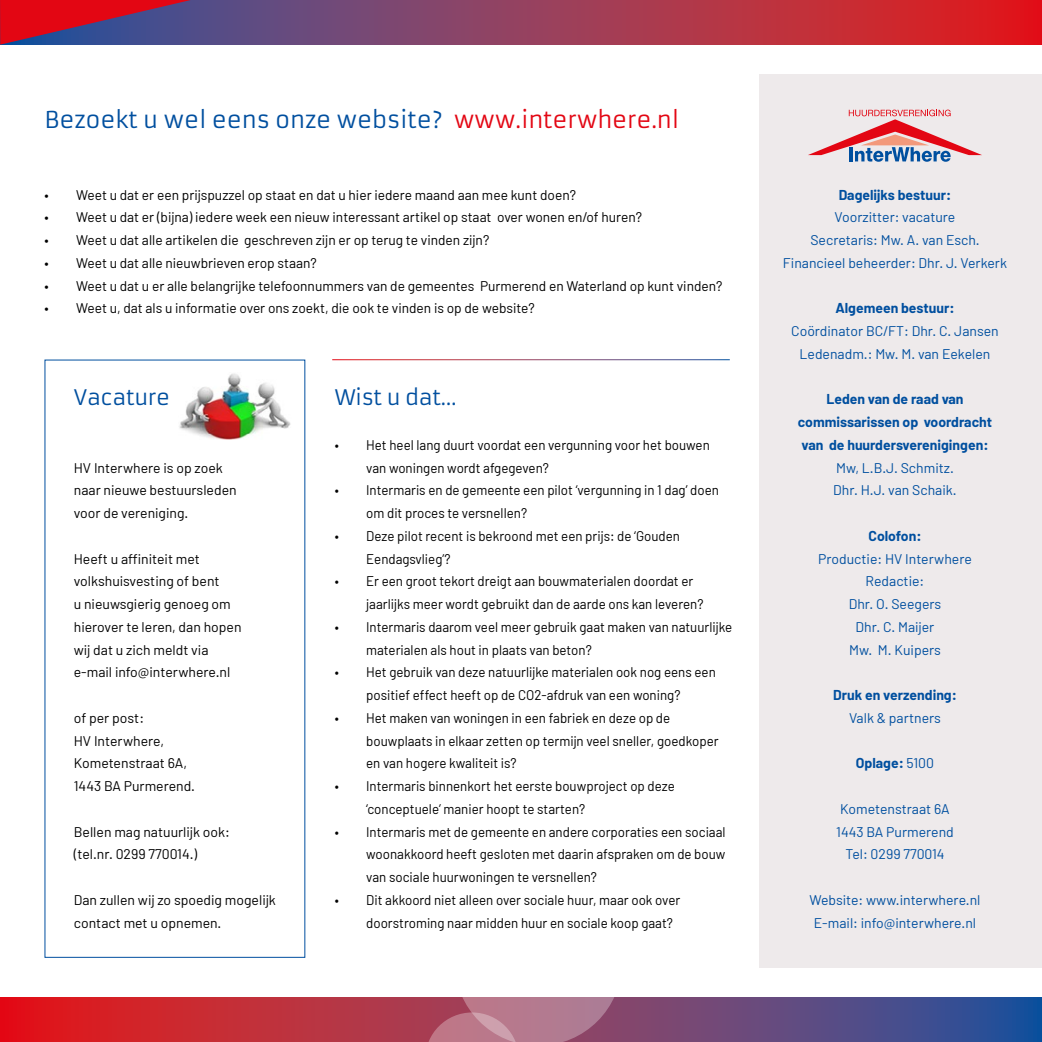
<style>
.page{position:relative;width:1042px;height:1042px;background:#fff}
.page>*{position:absolute;margin:0;border:0;box-sizing:border-box;transform-origin:0 0}
.t1{font:22.75px "Armata";letter-spacing:-.01em;color:#004f9f}
.t2{font:21px "Armata";letter-spacing:-.02em;color:#004f9f}
.t3{font:14px/22.8px "Barlow";color:#000;scale:.95 1}
.t4{font:14px/22.8px "Barlow";color:#000}
.t5{font:14px/22.8px "Barlow";color:#004f9f;text-align:center}
.t6{font:700 14px/22.8px "Barlow";color:#004f9f;text-align:center}
.s1{color:#e30613}
.s2{font-weight:400}
</style>
<div class="page">
<svg style="left:0;top:997px;width:1042px;height:45px;background:#8d3a5c"></svg>
<svg style="left:254px;top:0;width:788px;height:45px;background:#a6374e"></svg>
<svg style="left:0;top:0;width:254px;height:45px;background:#80325f"></svg>
<svg style="left:425px;top:997px;width:197px;height:45px;background:#ae6c83"></svg>
<div style="left:759px;top:74px;width:283px;height:893px;background:#eeeaeb"></div>
<img style="left:179px;top:373px;width:112px;height:66px">
<svg style="left:808px;top:110px;width:174px;height:52px"></svg>
<h1 class="t1" style="left:45px;top:105px;width:636px">Bezoekt u wel eens onze website? <span class="s1">www.interwhere.nl</span></h1>
<p class="t4" style="left:45px;top:183px;width:533px">• Weet u dat er een prijspuzzel op staat en dat u hier iedere maand aan mee kunt doen?</p>
<p class="t4" style="left:45px;top:205px;width:599px">• Weet u dat er (bijna) iedere week een nieuw interessant artikel op staat over wonen en/of huren?</p>
<p class="t4" style="left:45px;top:228px;width:446px">• Weet u dat alle artikelen die geschreven zijn er op terug te vinden zijn?</p>
<p class="t4" style="left:45px;top:251px;width:274px">• Weet u dat alle nieuwbrieven erop staan?</p>
<p class="t4" style="left:45px;top:274px;width:679px">• Weet u dat u er alle belangrijke telefoonnummers van de gemeentes Purmerend en Waterland op kunt vinden?</p>
<p class="t4" style="left:45px;top:296px;width:491px">• Weet u, dat als u informatie over ons zoekt, die ook te vinden is op de website?</p>
<h2 class="t2" style="left:73px;top:384px;width:98px">Vacature</h2>
<h2 class="t2" style="left:335px;top:384px;width:123px">Wist u dat…</h2>
<p class="t4" style="left:74px;top:456px;width:164px">HV Interwhere is op zoek naar nieuwe bestuursleden voor de vereniging.</p>
<p class="t4" style="left:74px;top:547px;width:169px">Heeft u affiniteit met volkshuisvesting of bent<br>u nieuwsgierig genoeg om hierover te leren, dan hopen wij dat u zich meldt via e-mail info@interwhere.nl</p>
<p class="t4" style="left:74px;top:706px;width:123px">of per post:<br>HV Interwhere,<br>Kometenstraat 6A,<br>1443 BA Purmerend.</p>
<p class="t4" style="left:74px;top:820px;width:158px">Bellen mag natuurlijk ook: (tel.nr. 0299 770014.)</p>
<p class="t4" style="left:74px;top:888px;width:204px">Dan zullen wij zo spoedig mogelijk contact met u opnemen.</p>
<p class="t3" style="left:366px;top:433px;width:363px;text-indent:-31px">• Het heel lang duurt voordat een vergunning voor het bouwen van woningen wordt afgegeven?</p>
<p class="t3" style="left:366px;top:478px;width:373px;text-indent:-31px">• Intermaris en de gemeente een pilot ‘vergunning in 1 dag’ doen om dit proces te versnellen?</p>
<p class="t3" style="left:366px;top:524px;width:332px;text-indent:-31px">• Deze pilot recent is bekroond met een prijs: de ‘Gouden<br>Eendagsvlieg’?</p>
<p class="t3" style="left:366px;top:569px;width:356px;text-indent:-31px">• Er een groot tekort dreigt aan bouwmaterialen doordat er jaarlijks meer wordt gebruikt dan de aarde ons kan leveren?</p>
<p class="t3" style="left:366px;top:615px;width:387px;text-indent:-31px">• Intermaris daarom veel meer gebruik gaat maken van natuurlijke materialen als hout in plaats van beton?</p>
<p class="t3" style="left:335px;top:660px;width:403px;text-align:center">• Het gebruik van deze natuurlijke materialen ook nog eens een positief effect heeft op de CO2-afdruk van een woning?</p>
<p class="t3" style="left:366px;top:706px;width:372px;text-indent:-31px">• Het maken van woningen in een fabriek en deze op de bouwplaats in elkaar zetten op termijn veel sneller, goedkoper en van hogere kwaliteit is?</p>
<p class="t3" style="left:366px;top:774px;width:326px;text-indent:-31px">• Intermaris binnenkort het eerste bouwproject op deze ‘conceptuele’ manier hoopt te starten?</p>
<p class="t3" style="left:366px;top:820px;width:380px;text-align:justify;text-indent:-31px">• Intermaris met de gemeente en andere corporaties een sociaal woonakkoord heeft gesloten met daarin afspraken om de bouw van sociale huurwoningen te versnellen?</p>
<p class="t3" style="left:366px;top:888px;width:332px;text-indent:-31px">• Dit akkoord niet alleen over sociale huur, maar ook over doorstroming naar midden huur en sociale koop gaat?</p>
<p class="t6" style="left:838px;top:183px;width:114px">Dagelijks bestuur:</p>
<p class="t5" style="left:783px;top:205px;width:226px">Voorzitter: vacature<br>Secretaris: Mw. A. van Esch.<br>Financieel beheerder: Dhr. J. Verkerk</p>
<p class="t6" style="left:835px;top:297px;width:121px">Algemeen bestuur:</p>
<p class="t5" style="left:791px;top:319px;width:209px">Coördinator BC/FT: Dhr. C. Jansen<br>Ledenadm.: Mw. M. van Eekelen</p>
<p class="t6" style="left:798px;top:388px;width:196px">Leden van de raad van commissarissen op voordracht van de huurdersverenigingen:</p>
<p class="t5" style="left:833px;top:456px;width:125px;text-align:left">Mw, L.B.J. Schmitz.<br>Dhr. H.J. van Schaik.</p>
<p class="t6" style="left:868px;top:524px;width:54px">Colofon:</p>
<p class="t5" style="left:818px;top:547px;width:155px">Productie: HV Interwhere<br>Redactie:<br>Dhr. O. Seegers<br>Dhr. C. Maijer<br>Mw. M. Kuipers</p>
<p class="t6" style="left:833px;top:683px;width:125px">Druk en verzending:</p>
<p class="t5" style="left:849px;top:706px;width:93px">Valk &amp; partners</p>
<p class="t6" style="left:856px;top:752px;width:80px">Oplage: <span class="s2">5100</span></p>
<p class="t5" style="left:836px;top:797px;width:119px">Kometenstraat 6A<br>1443 BA Purmerend<br>Tel: 0299 770014</p>
<p class="t5" style="left:809px;top:888px;width:172px">Website: www.interwhere.nl<br>E-mail: info@interwhere.nl</p>
</div>
